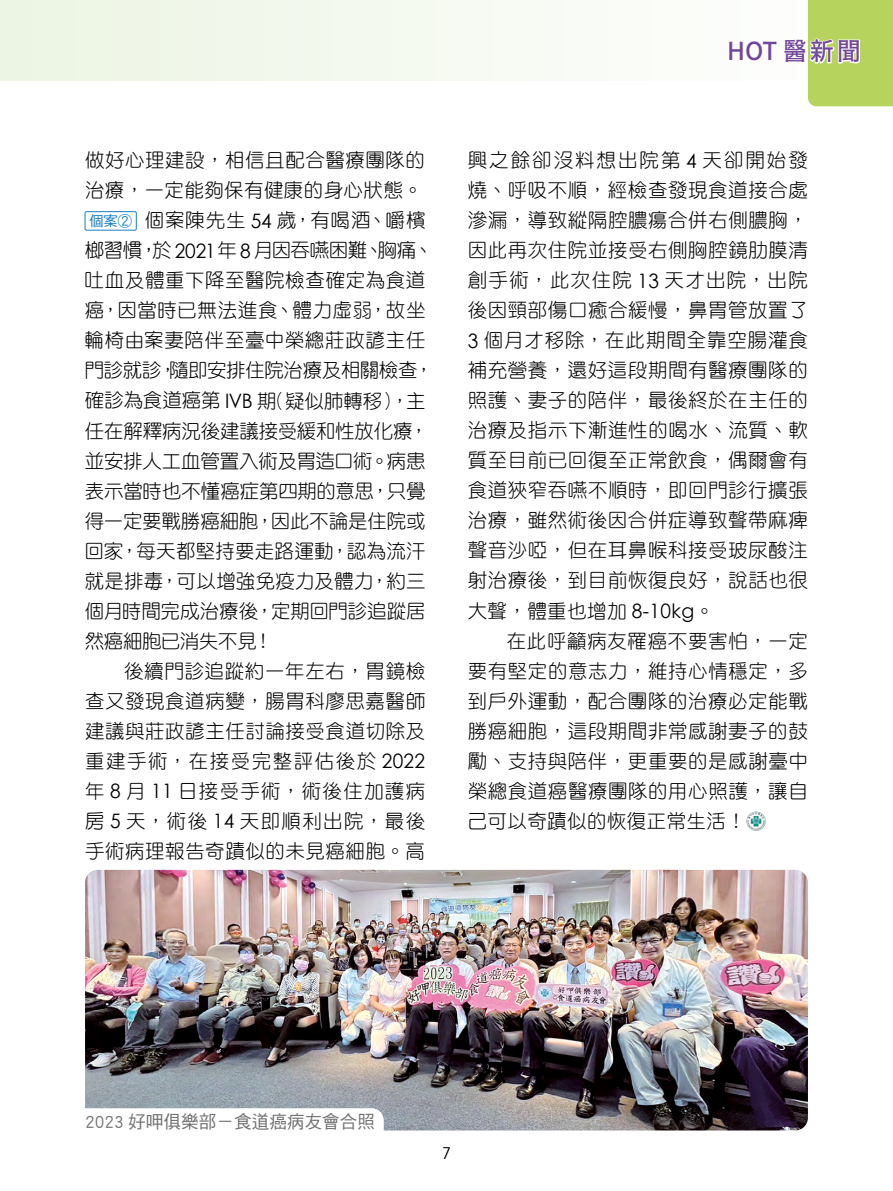
<style>
.page{position:relative;width:893px;height:1191px;background:#fff}
.page>*{position:absolute;margin:0;border:0;box-sizing:border-box;transform-origin:0 0}
.t1{font:24.75px "Gen Seki Gothic TW M";letter-spacing:.05em;color:#724698}
.t2{font:19.5px/30px "DF Yuan Std W3";letter-spacing:.02em;color:#000;text-align:justify}
.t3{font:19.5px/30px "DF Yuan Std W3";color:#000}
.t4{font:18px "DF Hei Std W5";color:#727171}
.t5{font:16.5px "Avant Garde IT Cby BT";color:#000}
.s1{font-family:"DF Hei Std W5";font-size:14.25px;color:#197fc4}
.s2{font-family:"Century Gothic";font-size:19.95px}
.s3{color:#fff}
</style>
<div class="page">
<div style="left:85px;top:211px;width:52px;height:19px;border:1px solid #197fc4;border-radius:2px"></div>
<img style="left:746px;top:811px;width:19px;height:19px">
<img style="left:85px;top:870px;width:723px;height:260px">
<svg style="left:85px;top:1108px;width:299px;height:23px"></svg>
<div style="left:0;top:0;width:893px;height:81px;background:#f5f9f0"></div>
<div style="left:808px;top:0;width:85px;height:106px;background:#b6d45d"></div>
<p class="t3" style="left:84px;top:145px;width:351px">做好心理建設，相信且配合醫療團隊的治療，一定能夠保有健康的身心狀態。<span class="s1">個案②</span> 個案陳先生 <span class="s2">54</span> 歲，有喝酒、嚼檳榔習慣，於 <span class="s2">2021</span>年 <span class="s2">8</span> 月因吞嚥困難、胸痛、吐血及體重下降至醫院檢查確定為食道癌，因當時已無法進食、體力虛弱，故坐輪椅由案妻陪伴至臺中榮總莊政諺主任門診就診，隨即安排住院治療及相關檢查，確診為食道癌第 <span class="s2">IVB</span> 期（疑似肺轉移），主任在解釋病況後建議接受緩和性放化療，並安排人工血管置入術及胃造口術。病患表示當時也不懂癌症第四期的意思，只覺得一定要戰勝癌細胞，因此不論是住院或回家，每天都堅持要走路運動，認為流汗就是排毒，可以增強免疫力及體力，約三個月時間完成治療後，定期回門診追蹤居然癌細胞已消失不見！</p>
<p class="t2" style="left:85px;top:655px;width:342px;text-indent:39px">後續門診追蹤約一年左右，胃鏡檢查又發現食道病變，腸胃科廖思嘉醫師建議與莊政諺主任討論接受食道切除及重建手術，在接受完整評估後於 <span class="s2">2022</span>年 <span class="s2">8</span> 月 <span class="s2">11</span> 日接受手術，術後住加護病房 <span class="s2">5</span> 天，術後 <span class="s2">14</span> 天即順利出院，最後手術病理報告奇蹟似的未見癌細胞。高</p>
<p class="t1" style="left:727px;top:37px;width:135px">HOT 醫<span class="s3">新聞</span></p>
<p class="t2" style="left:468px;top:145px;width:342px">興之餘卻沒料想出院第 <span class="s2">4</span> 天卻開始發燒、呼吸不順，經檢查發現食道接合處滲漏，導致縱隔腔膿瘍合併右側膿胸，因此再次住院並接受右側胸腔鏡肋膜清創手術，此次住院 <span class="s2">13</span> 天才出院，出院後因頸部傷口癒合緩慢，鼻胃管放置了<span class="s2">3</span> 個月才移除，在此期間全靠空腸灌食補充營養，還好這段期間有醫療團隊的照護、妻子的陪伴，最後終於在主任的治療及指示下漸進性的喝水、流質、軟質至目前已回復至正常飲食，偶爾會有食道狹窄吞嚥不順時，即回門診行擴張治療，雖然術後因合併症導致聲帶麻痺聲音沙啞，但在耳鼻喉科接受玻尿酸注射治療後，到目前恢復良好，說話也很大聲，體重也增加 <span class="s2">8-10kg</span>。</p>
<p class="t2" style="left:468px;top:625px;width:342px;text-indent:39px">在此呼籲病友罹癌不要害怕，一定要有堅定的意志力，維持心情穩定，多到戶外運動，配合團隊的治療必定能戰勝癌細胞，這段期間非常感謝妻子的鼓勵、支持與陪伴，更重要的是感謝臺中榮總食道癌醫療團隊的用心照護，讓自己可以奇蹟似的恢復正常生活！</p>
<p class="t4" style="left:85px;top:1111px;width:292px">2023 好呷俱樂部－食道癌病友會合照</p>
<p class="t5" style="left:442px;top:1143px;width:11px">7</p>
</div>
